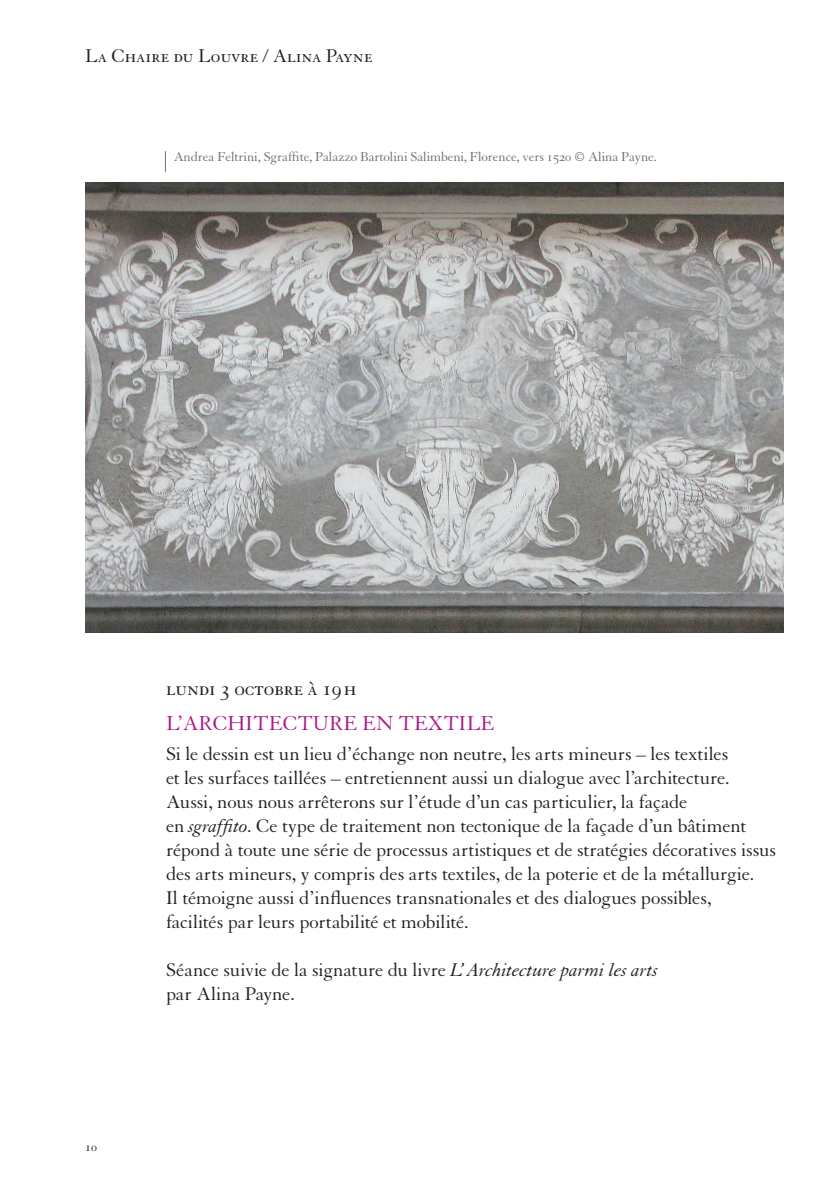
<style>
.page{position:relative;width:840px;height:1191px;background:#fff}
.page>*{position:absolute;margin:0;border:0;box-sizing:border-box;transform-origin:0 0}
.t1{font:22px "Granjon LT Std";color:#aa1a87}
.t2{font:22px "Granjon LT Std";letter-spacing:-.01em;color:#231f20}
.t3{font:20px/24px "Granjon LT Std";letter-spacing:-.005em;color:#231f20}
.t4{font:14px "Granjon LT Std";letter-spacing:-.01em;color:#6c6d70}
.t5{font:13.4px "Granjon LT Std";color:#231f20}
.s1{font-style:italic}
</style>
<div class="page">
<svg style="left:165px;top:151px;width:1px;height:21px"></svg>
<img style="left:85px;top:183px;width:697px;height:449px">
<p class="t3" style="left:85px;top:44px;width:289px">La Chaire du Louvre / Alina Payne</p>
<p class="t4" style="left:173px;top:149px;width:484px">Andrea Feltrini, Sgraffite, Palazzo Bartolini Salimbeni, Florence, vers 1520 © Alina Payne.</p>
<p class="t5" style="left:85px;top:1140px;width:13px">10</p>
<p class="t2" style="left:166px;top:677px;width:192px">LunDI 3 octobre À 19H</p>
<p class="t1" style="left:166px;top:711px;width:330px">L’ARCHITECTURE EN TEXTILE</p>
<p class="t3" style="left:166px;top:742px;width:611px">Si le dessin est un lieu d’échange non neutre, les arts mineurs – les textiles<br>et les surfaces taillées – entretiennent aussi un dialogue avec l’architecture.<br>Aussi, nous nous arrêterons sur l’étude d’un cas particulier, la façade<br>en <span class="s1">sgraffito</span>. Ce type de traitement non tectonique de la façade d’un bâtiment répond à toute une série de processus artistiques et de stratégies décoratives issus des arts mineurs, y compris des arts textiles, de la poterie et de la métallurgie.<br>Il témoigne aussi d’influences transnationales et des dialogues possibles,<br>facilités par leurs portabilité et mobilité.</p>
<p class="t3" style="left:166px;top:958px;width:493px">Séance suivie de la signature du livre <span class="s1">L’Architecture parmi les arts </span>par Alina Payne.</p>
</div>
